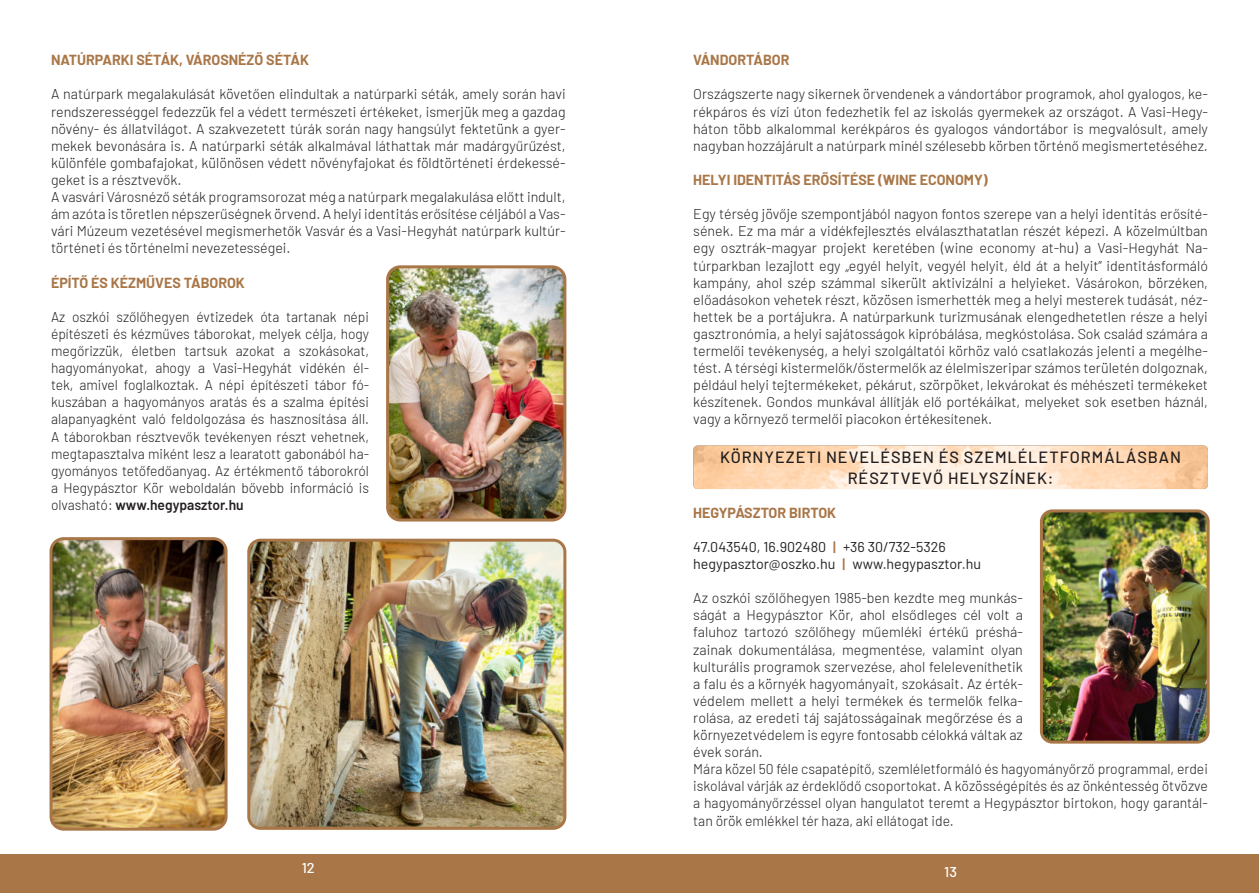
<style>
.page{position:relative;width:1259px;height:893px;background:#fff}
.page>*{position:absolute;margin:0;border:0;box-sizing:border-box;transform-origin:0 0}
.t1{font:500 16.2px/21px "Barlow";letter-spacing:.06em;color:#231f20;text-align:center}
.t2{font:300 14.25px/17.1px "Barlow";color:#231f20;text-align:justify}
.t3{font:700 14.25px "Barlow";color:#a97647}
.t4{font:14.25px/17.1px "Barlow";color:#231f20}
.t5{font:500 14.25px "Barlow";color:#fff}
.s1{font-weight:600}
.s2{font-weight:600;color:#a97647}
</style>
<div class="page">
<img style="left:693px;top:445px;width:515px;height:44px">
<div style="left:629px;top:855px;width:630px;height:38px;background:#a97647"></div>
<div style="left:0;top:855px;width:629px;height:38px;background:#a97647"></div>
<img style="left:1044px;top:513px;width:161px;height:227px">
<div style="left:1040px;top:509px;width:169px;height:235px;border:3px solid #a97647;border-radius:11px"></div>
<img style="left:251px;top:540px;width:314px;height:286px">
<div style="left:247px;top:539px;width:319px;height:291px;border:3px solid #a97647;border-radius:12px"></div>
<img style="left:387px;top:269px;width:178px;height:251px">
<div style="left:386px;top:265px;width:180px;height:256px;border:3px solid #a97647;border-radius:13px"></div>
<img style="left:51px;top:541px;width:175px;height:286px">
<div style="left:50px;top:537px;width:177px;height:294px;border:3px solid #a97647;border-radius:13px"></div>
<p class="t3" style="left:51px;top:50px;width:259px">NATÚRPARKI SÉTÁK, VÁROSNÉZŐ SÉTÁK</p>
<p class="t2" style="left:51px;top:85px;width:516px;text-align:left">A natúrpark megalakulását követően elindultak a natúrparki séták, amely során havi rendszerességgel fedezzük fel a védett természeti értékeket, ismerjük meg a gazdag növény- és állatvilágot. A szakvezetett túrák során nagy hangsúlyt fektetünk a gyer&shy;mekek bevonására is. A natúrparki séták alkalmával láthattak már madárgyűrűzést, különféle gombafajokat, különösen védett növényfajokat és földtörténeti érdekessé&shy;geket is a résztvevők.<br>A vasvári Városnéző séták programsorozat még a natúrpark megalakulása előtt indult, ám azóta is töretlen népszerűségnek örvend. A helyi identitás erősítése céljából a Vas&shy;vári Múzeum vezetésével megismerhetők Vasvár és a Vasi-Hegyhát natúrpark kultúr&shy;történeti és történelmi nevezetességei.</p>
<p class="t3" style="left:51px;top:272px;width:195px">ÉPÍTŐ ÉS KÉZMŰVES TÁBOROK</p>
<p class="t2" style="left:51px;top:307px;width:319px">Az oszkói szőlőhegyen évtizedek óta tartanak népi építészeti és kézműves táborokat, melyek célja, hogy megőrizzük, életben tartsuk azokat a szokásokat, hagyományokat, ahogy a Vasi-Hegyhát vidékén él&shy;tek, amivel foglalkoztak. A népi építészeti tábor fó&shy;kuszában a hagyományos aratás és a szalma építési alapanyagként való feldolgozása és hasznosítása áll.<br>A táborokban résztvevők tevékenyen részt vehetnek, megtapasztalva miként lesz a learatott gabonából ha&shy;gyományos tetőfedőanyag. Az értékmentő táborokról a Hegypásztor Kör weboldalán bővebb információ is olvasható: <span class="s1">www.hegypasztor.hu</span></p>
<p class="t5" style="left:302px;top:860px;width:15px">12</p>
<p class="t3" style="left:693px;top:55px;width:98px">VÁNDORTÁBOR</p>
<p class="t2" style="left:693px;top:85px;width:516px">Országszerte nagy sikernek örvendenek a vándortábor programok, ahol gyalogos, ke&shy;rékpáros és vízi úton fedezhetik fel az iskolás gyermekek az országot. A Vasi-Hegy&shy;háton több alkalommal kerékpáros és gyalogos vándortábor is megvalósult, amely nagyban hozzájárult a natúrpark minél szélesebb körben történő megismertetéséhez.</p>
<p class="t3" style="left:693px;top:169px;width:296px">HELYI IDENTITÁS ERŐSÍTÉSE (WINE ECONOMY)</p>
<p class="t2" style="left:693px;top:204px;width:516px">Egy térség jövője szempontjából nagyon fontos szerepe van a helyi identitás erősíté&shy;sének. Ez ma már a vidékfejlesztés elválaszthatatlan részét képezi. A közelmúltban egy osztrák-magyar projekt keretében (wine economy at-hu) a Vasi-Hegyhát Na&shy;túrparkban lezajlott egy „egyél helyit, vegyél helyit, éld át a helyit” identitásformáló kampány, ahol szép számmal sikerült aktivizálni a helyieket. Vásárokon, börzéken, előadásokon vehetek részt, közösen ismerhették meg a helyi mesterek tudását, néz&shy;hettek be a portájukra. A natúrparkunk turizmusának elengedhetetlen része a helyi gasztronómia, a helyi sajátosságok kipróbálása, megkóstolása. Sok család számára a termelői tevékenység, a helyi szolgáltatói körhöz való csatlakozás jelenti a megélhe&shy;tést. A térségi kistermelők/őstermelők az élelmiszeripar számos területén dolgoznak, például helyi tejtermékeket, pékárut, szörpöket, lekvárokat és méhészeti termékeket készítenek. Gondos munkával állítják elő portékáikat, melyeket sok esetben háznál, vagy a környező termelői piacokon értékesítenek.</p>
<p class="t1" style="left:720px;top:445px;width:462px">KÖRNYEZETI NEVELÉSBEN ÉS SZEMLÉLETFORMÁLÁSBAN<br>RÉSZTVEVŐ HELYSZÍNEK:</p>
<p class="t3" style="left:693px;top:502px;width:144px">HEGYPÁSZTOR BIRTOK</p>
<p class="t4" style="left:693px;top:537px;width:289px">47.043540, 16.902480 <span class="s2">|</span> +36 30/732-5326 hegypasztor@oszko.hu <span class="s2">|</span> www.hegypasztor.hu</p>
<p class="t2" style="left:693px;top:588px;width:516px;text-align:left">Az oszkói szőlőhegyen 1985-ben kezdte meg munkás-<br>ságát a Hegypásztor Kör, ahol elsődleges cél volt a<br>faluhoz tartozó szőlőhegy műemléki értékű préshá-<br>zainak dokumentálása, megmentése, valamint olyan<br>kulturális programok szervezése, ahol feleleveníthetik<br>a falu és a környék hagyományait, szokásait. Az érték-<br>védelem mellett a helyi termékek és termelők felka-<br>rolása, az eredeti táj sajátosságainak megőrzése és a<br>környezetvédelem is egyre fontosabb célokká váltak az<br>évek során.<br>Mára közel 50 féle csapatépítő, szemléletformáló és hagyományőrző programmal, erdei iskolával várják az érdeklődő csoportokat. A közösségépítés és az önkéntesség ötvözve a hagyományőrzéssel olyan hangulatot teremt a Hegypásztor birtokon, hogy garantál&shy;tan örök emlékkel tér haza, aki ellátogat ide.</p>
<p class="t5" style="left:944px;top:864px;width:14px">13</p>
</div>
